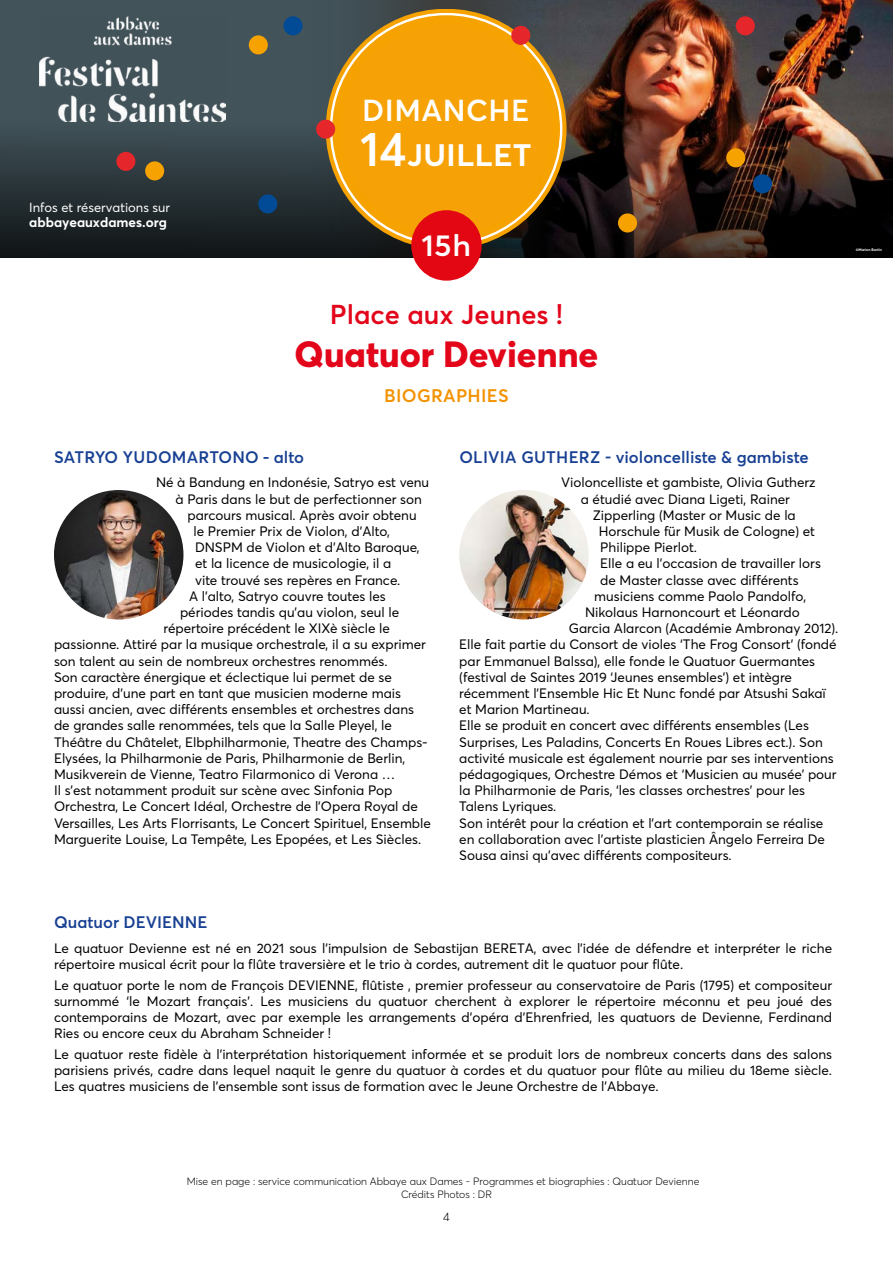
<style>
.page{position:relative;width:893px;height:1263px;background:#fff}
.page>*{position:absolute;margin:0;border:0;box-sizing:border-box;transform-origin:0 0}
.t1{font:600 37.5px "Averta";color:#fff}
.t2{font:800 36px "Averta";color:#e3051a}
.t3{font:600 30px "Averta";letter-spacing:.015em;color:#fff}
.t4{font:600 29.85px "Averta";color:#fff;scale:1.05 1}
.t5{font:600 27px "Averta";color:#e3051a}
.t6{font:600 18px "Averta";letter-spacing:.015em;color:#f39200}
.t7{font:600 16.5px "Averta";color:#184093}
.t8{font:13.5px/16.2px "Averta";color:#000;text-align:justify}
.t9{font:700 13.5px "Averta";color:#fff}
.t10{font:12.9px "Averta";color:#fff}
.t11{font:300 12px "Averta";color:#000}
.t12{font:300 10.5px/12.6px "Averta";color:#000}
.t13{font:700 3.75px "Averta";color:#fff}
.s1{font-size:48px}
</style>
<div class="page">
<img style="left:0;top:0;width:893px;height:258px">
<div style="left:618px;top:213px;width:19px;height:19px;background:#f6a200;border-radius:10px"></div>
<div style="left:736px;top:16px;width:19px;height:19px;background:#e5262a;border-radius:10px"></div>
<div style="left:145px;top:161px;width:19px;height:19px;background:#f6a200;border-radius:10px"></div>
<svg style="left:326px;top:9px;width:240px;height:241px;background:#f1a513"></svg>
<svg style="left:330px;top:13px;width:232px;height:232px"></svg>
<div style="left:332px;top:15px;width:228px;height:228px;background:#f6a200;border-radius:114px"></div>
<div style="left:116px;top:152px;width:19px;height:19px;background:#e5262a;border-radius:10px"></div>
<div style="left:283px;top:16px;width:20px;height:19px;background:#004a96;border-radius:10px"></div>
<div style="left:726px;top:148px;width:19px;height:19px;background:#f6a200;border-radius:10px"></div>
<div style="left:753px;top:174px;width:19px;height:19px;background:#004a96;border-radius:10px"></div>
<div style="left:316px;top:120px;width:19px;height:19px;background:#e5262a;border-radius:10px"></div>
<div style="left:511px;top:26px;width:19px;height:19px;background:#e5262a;border-radius:10px"></div>
<div style="left:258px;top:194px;width:19px;height:19px;background:#004a96;border-radius:10px"></div>
<div style="left:249px;top:35px;width:19px;height:19px;background:#f6a200;border-radius:10px"></div>
<img style="left:39px;top:17px;width:186px;height:105px">
<div style="left:340px;top:24px;width:212px;height:211px;background:#f6a106;border-radius:50%"></div>
<div style="left:411px;top:210px;width:71px;height:71px;background:#e30613;border-radius:50%"></div>
<img style="left:54px;top:490px;width:129px;height:129px;border-radius:65px">
<img style="left:459px;top:490px;width:130px;height:129px;border-radius:65px">
<p class="t10" style="left:29px;top:199px;width:142px">Infos et réservations sur</p>
<p class="t9" style="left:29px;top:213px;width:139px">abbayeauxdames.org</p>
<h3 class="t3" style="left:362px;top:89px;width:169px">DIMANCHE</h3>
<h1 class="t1" style="left:360px;top:126px;width:173px"><span class="s1">14</span>juillet</h1>
<h3 class="t4" style="left:422px;top:224px;width:49px">15 h</h3>
<h3 class="t5" style="left:330px;top:296px;width:235px">Place aux Jeunes !</h3>
<h2 class="t2" style="left:295px;top:329px;width:305px">Quatuor Devienne</h2>
<h3 class="t6" style="left:384px;top:383px;width:126px">BIOGRAPHIES</h3>
<p class="t13" style="left:856px;top:247px;width:28px">©Marion Bertin</p>
<p class="t7" style="left:54px;top:445px;width:251px">SATRYO YUDOMARTONO - alto</p>
<p class="t8" style="left:156px;top:474px;width:275px">Né à Bandung en Indonésie, Satryo est venu</p>
<p class="t8" style="left:176px;top:490px;width:248px">à Paris dans le but de perfectionner son</p>
<p class="t8" style="left:188px;top:506px;width:231px">parcours musical. Après avoir obtenu</p>
<p class="t8" style="left:193px;top:523px;width:198px">le Premier Prix de Violon, d’Alto,</p>
<p class="t8" style="left:195px;top:539px;width:226px">DNSPM de Violon et d’Alto Baroque,</p>
<p class="t8" style="left:195px;top:555px;width:198px">et la licence de musicologie, il a</p>
<p class="t8" style="left:195px;top:571px;width:207px">vite trouvé ses repères en France.</p>
<p class="t8" style="left:189px;top:587px;width:198px">A l’alto, Satryo couvre toutes les</p>
<p class="t8" style="left:180px;top:604px;width:221px">périodes tandis qu’au violon, seul le</p>
<p class="t8" style="left:163px;top:620px;width:228px">répertoire précédent le XIXè siècle le</p>
<p class="t8" style="left:54px;top:636px;width:373px">passionne. Attiré par la musique orchestrale, il a su exprimer</p>
<p class="t8" style="left:54px;top:652px;width:335px">son talent au sein de nombreux orchestres renommés.</p>
<p class="t8" style="left:54px;top:668px;width:339px">Son caractère énergique et éclectique lui permet de se</p>
<p class="t8" style="left:54px;top:685px;width:349px">produire, d’une part en tant que musicien moderne mais</p>
<p class="t8" style="left:54px;top:701px;width:361px">aussi ancien, avec différents ensembles et orchestres dans</p>
<p class="t8" style="left:54px;top:717px;width:339px">de grandes salle renommées, tels que la Salle Pleyel, le</p>
<p class="t8" style="left:54px;top:733px;width:375px">Théâtre du Châtelet, Elbphilharmonie, Theatre des Champs-</p>
<p class="t8" style="left:54px;top:749px;width:353px">Elysées, la Philharmonie de Paris, Philharmonie de Berlin,</p>
<p class="t8" style="left:54px;top:766px;width:343px">Musikverein de Vienne, Teatro Filarmonico di Verona …</p>
<p class="t8" style="left:54px;top:782px;width:340px">Il s’est notamment produit sur scène avec Sinfonia Pop</p>
<p class="t8" style="left:54px;top:798px;width:365px">Orchestra, Le Concert Idéal, Orchestre de l’Opera Royal de</p>
<p class="t8" style="left:54px;top:814px;width:378px">Versailles, Les Arts Florrisants, Le Concert Spirituel, Ensemble</p>
<p class="t8" style="left:54px;top:830px;width:369px">Marguerite Louise, La Tempête, Les Epopées, et Les Siècles.</p>
<p class="t7" style="left:459px;top:445px;width:351px">OLIVIA GUTHERZ - violoncelliste &amp; gambiste</p>
<p class="t8" style="left:561px;top:474px;width:256px;text-align:center">Violoncelliste et gambiste, Olivia Gutherz a étudié avec Diana Ligeti, Rainer</p>
<p class="t8" style="left:593px;top:506px;width:205px">Zipperling (Master or Music de la</p>
<p class="t8" style="left:599px;top:523px;width:218px">Horschule für Musik de Cologne) et</p>
<p class="t8" style="left:600px;top:539px;width:98px">Philippe Pierlot.</p>
<p class="t8" style="left:600px;top:555px;width:222px">Elle a eu l’occasion de travailler lors</p>
<p class="t8" style="left:600px;top:571px;width:200px">de Master classe avec différents</p>
<p class="t8" style="left:594px;top:587px;width:213px">musiciens comme Paolo Pandolfo,</p>
<p class="t8" style="left:585px;top:604px;width:216px">Nikolaus Harnoncourt et Léonardo</p>
<p class="t8" style="left:569px;top:620px;width:271px">Garcia Alarcon (Académie Ambronay 2012).</p>
<p class="t8" style="left:459px;top:636px;width:379px">Elle fait partie du Consort de violes ‘The Frog Consort’ (fondé</p>
<p class="t8" style="left:459px;top:652px;width:357px">par Emmanuel Balssa), elle fonde le Quatuor Guermantes</p>
<p class="t8" style="left:459px;top:668px;width:334px">(festival de Saintes 2019 ‘Jeunes ensembles’) et intègre</p>
<p class="t8" style="left:459px;top:685px;width:368px">récemment l’Ensemble Hic Et Nunc fondé par Atsushi Sakaï</p>
<p class="t8" style="left:459px;top:701px;width:132px">et Marion Martineau.</p>
<p class="t8" style="left:459px;top:717px;width:351px">Elle se produit en concert avec différents ensembles (Les</p>
<p class="t8" style="left:459px;top:733px;width:365px">Surprises, Les Paladins, Concerts En Roues Libres ect.). Son</p>
<p class="t8" style="left:459px;top:749px;width:376px">activité musicale est également nourrie par ses interventions</p>
<p class="t8" style="left:459px;top:766px;width:379px">pédagogiques, Orchestre Démos et ‘Musicien au musée’ pour</p>
<p class="t8" style="left:459px;top:782px;width:347px">la Philharmonie de Paris, ‘les classes orchestres’ pour les</p>
<p class="t8" style="left:459px;top:798px;width:99px">Talens Lyriques.</p>
<p class="t8" style="left:459px;top:814px;width:366px">Son intérêt pour la création et l’art contemporain se réalise</p>
<p class="t8" style="left:459px;top:830px;width:367px">en collaboration avec l’artiste plasticien Ângelo Ferreira De</p>
<p class="t8" style="left:459px;top:847px;width:274px">Sousa ainsi qu’avec différents compositeurs.</p>
<p class="t7" style="left:54px;top:911px;width:155px">Quatuor DEVIENNE</p>
<p class="t8" style="left:54px;top:939px;width:780px">Le quatuor Devienne est né en 2021 sous l’impulsion de Sebastijan BERETA, avec l’idée de défendre et interpréter le riche répertoire musical écrit pour la flûte traversière et le trio à cordes, autrement dit le quatuor pour flûte.</p>
<p class="t8" style="left:54px;top:976px;width:780px">Le quatuor porte le nom de François DEVIENNE, flûtiste , premier professeur au conservatoire de Paris (1795) et compositeur surnommé ‘le Mozart français’. Les musiciens du quatuor cherchent à explorer le répertoire méconnu et peu joué des contemporains de Mozart, avec par exemple les arrangements d’opéra d’Ehrenfried, les quatuors de Devienne, Ferdinand Ries ou encore ceux du Abraham Schneider !</p>
<p class="t8" style="left:54px;top:1045px;width:780px">Le quatuor reste fidèle à l’interprétation historiquement informée et se produit lors de nombreux concerts dans des salons parisiens privés, cadre dans lequel naquit le genre du quatuor à cordes et du quatuor pour flûte au milieu du 18eme siècle.<br>Les quatres musiciens de l’ensemble sont issus de formation avec le Jeune Orchestre de l’Abbaye.</p>
<p class="t12" style="left:401px;top:1174px;width:300px;text-indent:-214px">Mise en page : service communication Abbaye aux Dames - Programmes et biographies : Quatuor Devienne<br>Crédits Photos : DR</p>
<p class="t11" style="left:443px;top:1208px;width:8px">4</p>
</div>
